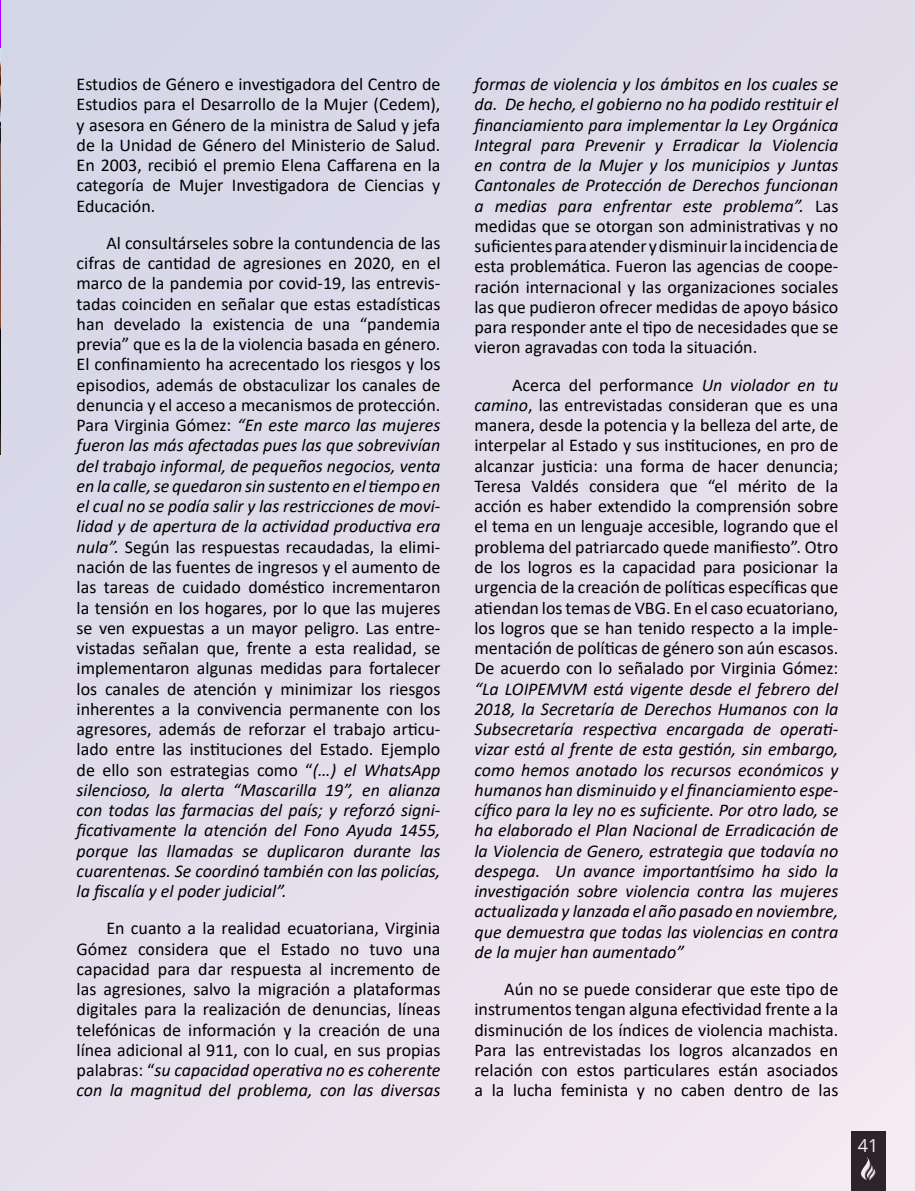
<style>
.page{position:relative;width:915px;height:1191px;background:#fff}
.page>*{position:absolute;margin:0;border:0;box-sizing:border-box;transform-origin:0 0}
.t1{font:18px/20.2px "Calibri";color:#000;text-align:justify}
.t2{font:italic 18px/20.2px "Calibri";color:#000;text-align:justify}
.t3{font:18px "Open Sans";color:#fff}
.s1{font-style:italic}
</style>
<div class="page">
<div style="left:0;top:0;width:914px;height:1191px;background:linear-gradient(to right,#dcdae9,#eae1ec)"></div>
<img style="left:0;top:48px;width:1px;height:406px">
<hr style="left:0;top:48px;width:1px;height:144px;background:#000">
<p class="t1" style="left:77px;top:73px;width:365px">Estudios de Género e investigadora del Centro de Estudios para el Desarrollo de la Mujer (Cedem), y asesora en Género de la ministra de Salud y jefa de la Unidad de Género del Ministerio de Salud.<br>En 2003, recibió el premio Elena Caffarena en la categoría de Mujer Investigadora de Ciencias y Educación.</p>
<p class="t1" style="left:77px;top:232px;width:365px;text-indent:30px">Al consultárseles sobre la contundencia de las cifras de cantidad de agresiones en 2020, en el marco de la pandemia por covid-19, las entrevis&shy;tadas coinciden en señalar que estas estadísticas han develado la existencia de una “pandemia previa” que es la de la violencia basada en género.<br>El confinamiento ha acrecentado los riesgos y los episodios, además de obstaculizar los canales de denuncia y el acceso a mecanismos de protección.<br>Para Virginia Gómez: <span class="s1">“En este marco las mujeres fueron las más afectadas pues las que sobrevivían del trabajo informal, de pequeños negocios, venta en la calle, se quedaron sin sustento en el tiempo en el cual no se podía salir y las restricciones de movi&shy;lidad y de apertura de la actividad productiva era nula”.</span> Según las respuestas recaudadas, la elimi&shy;nación de las fuentes de ingresos y el aumento de las tareas de cuidado doméstico incrementaron la tensión en los hogares, por lo que las mujeres se ven expuestas a un mayor peligro. Las entre&shy;vistadas señalan que, frente a esta realidad, se implementaron algunas medidas para fortalecer los canales de atención y minimizar los riesgos inherentes a la convivencia permanente con los agresores, además de reforzar el trabajo articu&shy;lado entre las instituciones del Estado. Ejemplo de ello son estrategias como “<span class="s1">(…) el WhatsApp silencioso, la alerta “Mascarilla 19”, en alianza con todas las farmacias del país; y reforzó signi&shy;ficativamente la atención del Fono Ayuda 1455, porque las llamadas se duplicaron durante las cuarentenas. Se coordinó también con las policías, la fiscalía y el poder judicial”.</span></p>
<p class="t1" style="left:77px;top:918px;width:365px;text-indent:30px">En cuanto a la realidad ecuatoriana, Virginia Gómez considera que el Estado no tuvo una capacidad para dar respuesta al incremento de las agresiones, salvo la migración a plataformas digitales para la realización de denuncias, líneas telefónicas de información y la creación de una línea adicional al 911, con lo cual, en sus propias palabras: “<span class="s1">su capacidad operativa no es coherente con la magnitud del problema, con las diversas</span></p>
<p class="t1" style="left:474px;top:73px;width:365px"><span class="s1">formas de violencia y los ámbitos en los cuales se da. De hecho, el gobierno no ha podido restituir el financiamiento para implementar la Ley Orgánica Integral para Prevenir y Erradicar la Violencia en contra de la Mujer y los municipios y Juntas Cantonales de Protección de Derechos funcionan a medias para enfrentar este problema”.</span> Las medidas que se otorgan son administrativas y no suficientes para atender y disminuir la incidencia de esta problemática. Fueron las agencias de coope&shy;ración internacional y las organizaciones sociales las que pudieron ofrecer medidas de apoyo básico para responder ante el tipo de necesidades que se vieron agravadas con toda la situación.</p>
<p class="t1" style="left:474px;top:374px;width:365px;text-indent:38px">Acerca del performance <span class="s1">Un violador en tu camino</span>, las entrevistadas consideran que es una manera, desde la potencia y la belleza del arte, de interpelar al Estado y sus instituciones, en pro de alcanzar justicia: una forma de hacer denuncia; Teresa Valdés considera que “el mérito de la acción es haber extendido la comprensión sobre el tema en un lenguaje accesible, logrando que el problema del patriarcado quede manifiesto”. Otro de los logros es la capacidad para posicionar la urgencia de la creación de políticas específicas que atiendan los temas de VBG. En el caso ecuatoriano, los logros que se han tenido respecto a la imple&shy;mentación de políticas de género son aún escasos.<br>De acuerdo con lo señalado por Virginia Gómez:</p>
<p class="t2" style="left:474px;top:677px;width:365px">“La LOIPEMVM está vigente desde el febrero del 2018, la Secretaría de Derechos Humanos con la Subsecretaría respectiva encargada de operati&shy;vizar está al frente de esta gestión, sin embargo, como hemos anotado los recursos económicos y humanos han disminuido y el financiamiento espe&shy;cífico para la ley no es suficiente. Por otro lado, se ha elaborado el Plan Nacional de Erradicación de la Violencia de Genero, estrategia que todavía no despega. Un avance importantísimo ha sido la investigación sobre violencia contra las mujeres actualizada y lanzada el año pasado en noviembre, que demuestra que todas las violencias en contra de la mujer han aumentado”</p>
<p class="t1" style="left:474px;top:978px;width:365px;text-indent:30px">Aún no se puede considerar que este tipo de instrumentos tengan alguna efectividad frente a la disminución de los índices de violencia machista.<br>Para las entrevistadas los logros alcanzados en relación con estos particulares están asociados a la lucha feminista y no caben dentro de las</p>
<p class="t3" style="left:857px;top:1133px;width:22px">41</p>
</div>
